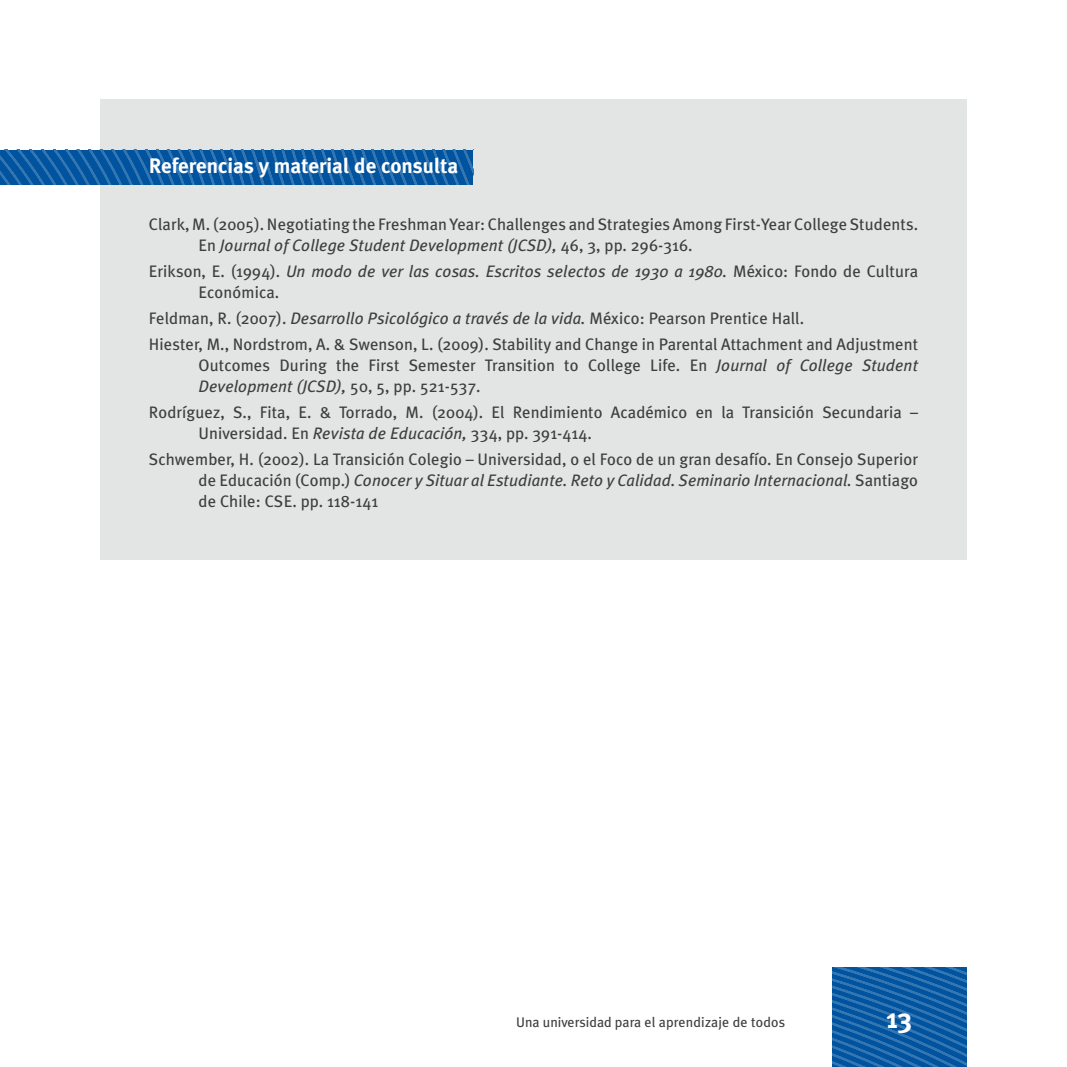
<style>
.page{position:relative;width:1067px;height:1067px;background:#fff}
.page>*{position:absolute;margin:0;border:0;box-sizing:border-box;transform-origin:0 0}
.t1{font:700 28px "Meta Plus";color:#fff}
.t2{font:700 21px "Meta Plus";color:#fff}
.t3{font:16.62px/21px "Meta Plus";letter-spacing:.005em;color:#3e3d40}
.t4{font:14px "Meta Plus";color:#3e3d40}
.s1{font-style:italic}
</style>
<div class="page">
<svg style="left:832px;top:967px;width:134px;height:100px;background:#125fa5"></svg>
<div style="left:100px;top:99px;width:866px;height:461px;background:#e3e4e4"></div>
<svg style="left:1px;top:150px;width:472px;height:34px;background:#0e5ca4"></svg>
<p class="t2" style="left:149px;top:153px;width:311px">Referencias y material de consulta</p>
<p class="t3" style="left:198px;top:213px;width:721px;text-indent:-50px">Clark, M. (2005). Negotiating the Freshman Year: Challenges and Strategies Among First-Year College Students.<br>En <span class="s1">Journal of College Student Development (JCSD),</span> 46, 3, pp. 296-316.</p>
<p class="t3" style="left:198px;top:260px;width:721px;text-indent:-50px">Erikson, E. (1994). <span class="s1">Un modo de ver las cosas. Escritos selectos de 1930 a 1980.</span> México: Fondo de Cultura<br>Económica.</p>
<p class="t3" style="left:149px;top:305px;width:770px;line-height:25.9px">Feldman, R. (2007). <span class="s1">Desarrollo Psicológico a través de la vida.</span> México: Pearson Prentice Hall.<br>Hiester, M., Nordstrom, A. &amp; Swenson, L. (2009). Stability and Change in Parental Attachment and Adjustment</p>
<p class="t3" style="left:198px;top:354px;width:721px">Outcomes During the First Semester Transition to College Life. En <span class="s1">Journal of College Student<br>Development (JCSD),</span> 50, 5, pp. 521-537.</p>
<p class="t3" style="left:198px;top:401px;width:721px;text-indent:-50px">Rodríguez, S., Fita, E. &amp; Torrado, M. (2004). El Rendimiento Académico en la Transición Secundaria –<br>Universidad. En <span class="s1">Revista de Educación,</span> 334, pp. 391-414.</p>
<p class="t3" style="left:198px;top:448px;width:721px;text-align:justify;text-indent:-50px">Schwember, H. (2002). La Transición Colegio – Universidad, o el Foco de un gran desafío. En Consejo Superior de Educación (Comp.) <span class="s1">Conocer y Situar al Estudiante. Reto y Calidad. Seminario Internacional.</span> Santiago de Chile: CSE. pp. 118-141</p>
<p class="t4" style="left:516px;top:1014px;width:271px">Una universidad para el aprendizaje de todos</p>
<h1 class="t1" style="left:886px;top:1002px;width:27px">13</h1>
</div>
